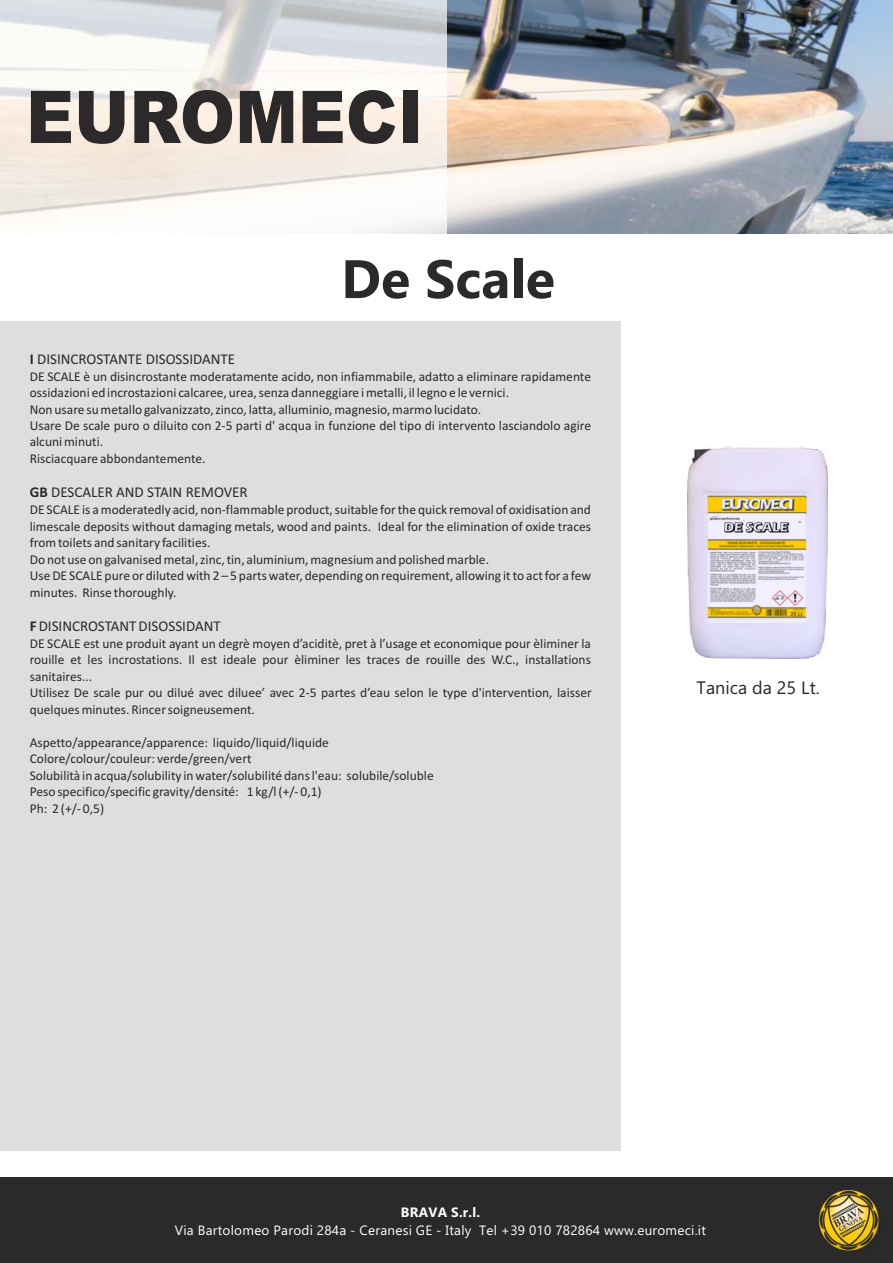
<style>
.page{position:relative;width:893px;height:1263px;background:#fff}
.page>*{position:absolute;margin:0;border:0;box-sizing:border-box;transform-origin:0 0}
.t1{font:900 72.75px "Arial";color:#2b2929;scale:.91 1}
.t2{font:700 54px "Ebrima";color:#2b2929}
.t3{font:18px "Ebrima";color:#2b2929}
.t4{font:15px "Calibri";color:#2b2929}
.t5{font:13.5px/16.5px "Calibri";color:#2b2929}
.t6{font:13.5px "Ebrima";letter-spacing:.02em;color:#fff}
.t7{font:700 13.5px "Ebrima";letter-spacing:.02em;color:#fff}
.s1{font-weight:700}
</style>
<div class="page">
<div style="left:0;top:321px;width:621px;height:829px;background:#dedede"></div>
<div style="left:0;top:1178px;width:893px;height:85px;background:#2b2929"></div>
<img style="left:819px;top:1190px;width:61px;height:62px">
<img style="left:446px;top:0;width:447px;height:234px">
<div style="left:0;top:0;width:446px;height:234px;background:#fff;opacity:.72"></div>
<img style="left:688px;top:446px;width:140px;height:213px">
<h1 class="t1" style="left:26px;top:91px;width:438px">EUROMECI</h1>
<p class="t4" style="left:30px;top:352px;width:207px"><span class="s1">I</span> DISINCROSTANTE DISOSSIDANTE</p>
<h2 class="t2" style="left:341px;top:258px;width:215px">De Scale</h2>
<p class="t5" style="left:30px;top:369px;width:563px">DE SCALE è un disincrostante moderatamente acido, non infiammabile, adatto a eliminare rapidamente ossidazioni ed incrostazioni calcaree, urea, senza danneggiare i metalli, il legno e le vernici.<br>Non usare su metallo galvanizzato, zinco, latta, alluminio, magnesio, marmo lucidato.<br>Usare De scale puro o diluito con 2-5 parti d' acqua in funzione del tipo di intervento lasciandolo agire alcuni minuti.<br>Risciacquare abbondantemente.</p>
<p class="t5" style="left:30px;top:503px;width:563px">DE SCALE is a moderatedly acid, non-flammable product, suitable for the quick removal of oxidisation and limescale deposits without damaging metals, wood and paints. Ideal for the elimination of oxide traces from toilets and sanitary facilities.<br>Do not use on galvanised metal, zinc, tin, aluminium, magnesium and polished marble.<br>Use DE SCALE pure or diluted with 2 – 5 parts water, depending on requirement, allowing it to act for a few minutes. Rinse thoroughly.</p>
<p class="t5" style="left:30px;top:636px;width:564px">DE SCALE est une produit ayant un degrè moyen d’aciditè, pret à l’usage et economique pour èliminer la rouille et les incrostations. Il est ideale pour èliminer les traces de rouille des W.C., installations sanitaires...<br>Utilisez De scale pur ou dilué avec diluee’ avec 2-5 partes d’eau selon le type d'intervention, laisser quelques minutes. Rincer soigneusement.</p>
<p class="t5" style="left:30px;top:735px;width:405px">Aspetto/appearance/apparence: liquido/liquid/liquide Colore/colour/couleur: verde/green/vert<br>Solubilità in acqua/solubility in water/solubilité dans l'eau: solubile/soluble Peso specifico/specific gravity/densité: 1 kg/l (+/- 0,1)<br>Ph: 2 (+/- 0,5)</p>
<p class="t4" style="left:30px;top:486px;width:219px"><span class="s1">GB</span> DESCALER AND STAIN REMOVER</p>
<p class="t4" style="left:30px;top:620px;width:192px"><span class="s1">F</span> DISINCROSTANT DISOSSIDANT</p>
<h3 class="t3" style="left:697px;top:680px;width:125px">Tanica da 25 Lt.</h3>
<p class="t7" style="left:401px;top:1207px;width:81px">BRAVA S.r.l.</p>
<p class="t6" style="left:175px;top:1225px;width:533px">Via Bartolomeo Parodi 284a - Ceranesi GE - Italy Tel +39 010 782864 www.euromeci.it</p>
</div>
